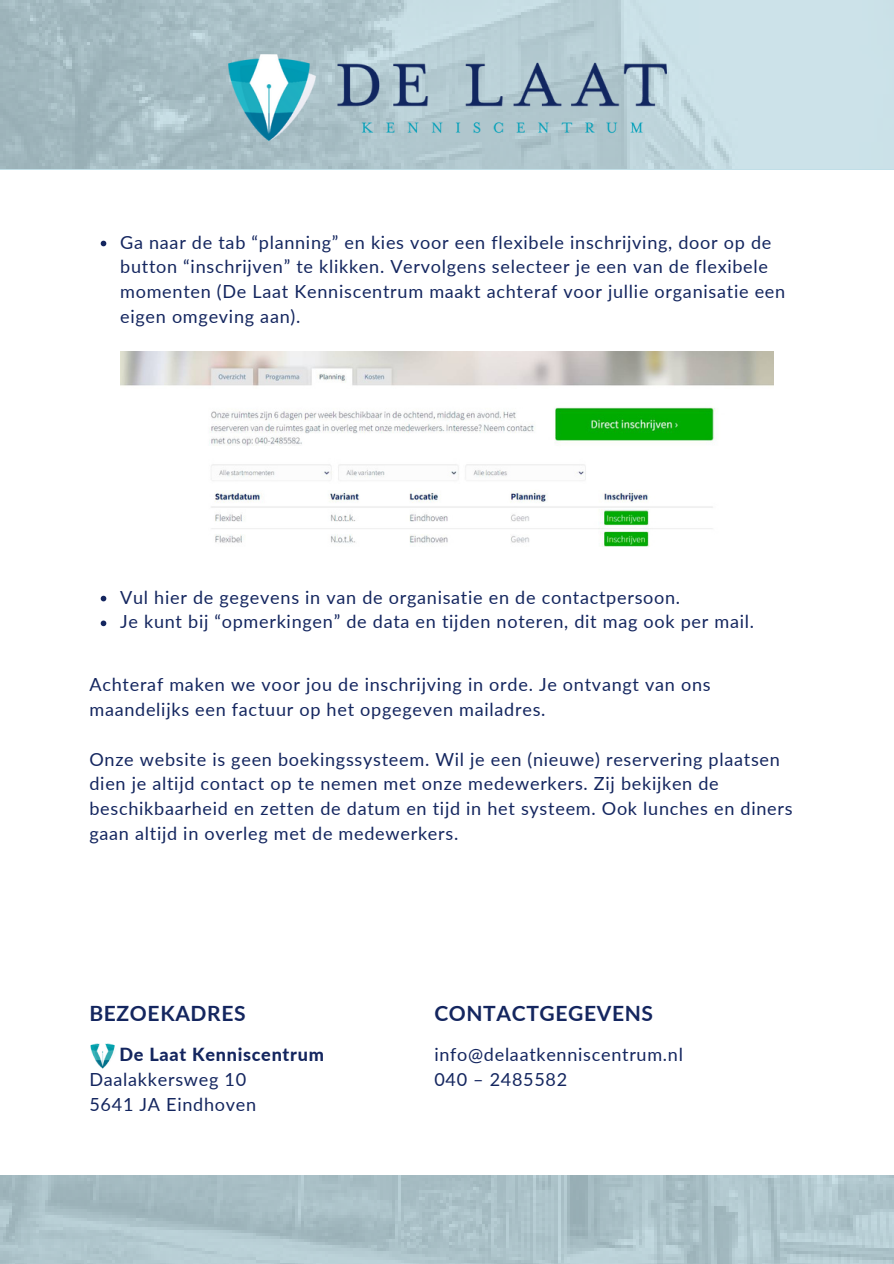
<style>
.page{position:relative;width:894px;height:1264px;background:#fff}
.page>*{position:absolute;margin:0;border:0;box-sizing:border-box;transform-origin:0 0}
.t1{font:700 21px "Lato";letter-spacing:.03em;color:#14265f}
.t2{font:18px/24.8px "Lato";letter-spacing:.04em;color:#14265f}
.t3{font:800 18px "Lato";letter-spacing:.04em;color:#14265f}
</style>
<div class="page">
<img style="left:0;top:0;width:893px;height:169px">
<img style="left:228px;top:55px;width:438px;height:85px">
<img style="left:0;top:1175px;width:893px;height:88px">
<img style="left:121px;top:351px;width:652px;height:196px">
<svg style="left:101px;top:595px;width:5px;height:6px"></svg>
<svg style="left:101px;top:620px;width:5px;height:6px"></svg>
<img style="left:90px;top:1043px;width:25px;height:26px">
<svg style="left:101px;top:241px;width:5px;height:5px"></svg>
<p class="t2" style="left:120px;top:229px;width:666px">Ga naar de tab “planning” en kies voor een flexibele inschrijving, door op de button “inschrijven” te klikken. Vervolgens selecteer je een van de flexibele momenten (De Laat Kenniscentrum maakt achteraf voor jullie organisatie een eigen omgeving aan).</p>
<p class="t2" style="left:120px;top:584px;width:561px">Vul hier de gegevens in van de organisatie en de contactpersoon.</p>
<p class="t2" style="left:120px;top:609px;width:635px">Je kunt bij “opmerkingen” de data en tijden noteren, dit mag ook per mail.</p>
<p class="t2" style="left:89px;top:671px;width:622px">Achteraf maken we voor jou de inschrijving in orde. Je ontvangt van ons maandelijks een factuur op het opgegeven mailadres.</p>
<p class="t2" style="left:89px;top:746px;width:704px">Onze website is geen boekingssysteem. Wil je een (nieuwe) reservering plaatsen dien je altijd contact op te nemen met onze medewerkers. Zij bekijken de beschikbaarheid en zetten de datum en tijd in het systeem. Ook lunches en diners gaan altijd in overleg met de medewerkers.</p>
<p class="t1" style="left:89px;top:1000px;width:158px">BEZOEKADRES</p>
<p class="t3" style="left:119px;top:1043px;width:206px">De Laat Kenniscentrum</p>
<p class="t2" style="left:89px;top:1066px;width:158px">Daalakkersweg 10</p>
<p class="t2" style="left:89px;top:1091px;width:168px">5641 JA Eindhoven</p>
<p class="t1" style="left:434px;top:1000px;width:220px">CONTACTGEGEVENS</p>
<p class="t2" style="left:434px;top:1041px;width:250px">info@delaatkenniscentrum.nl</p>
<p class="t2" style="left:434px;top:1066px;width:134px">040 – 2485582</p>
</div>
